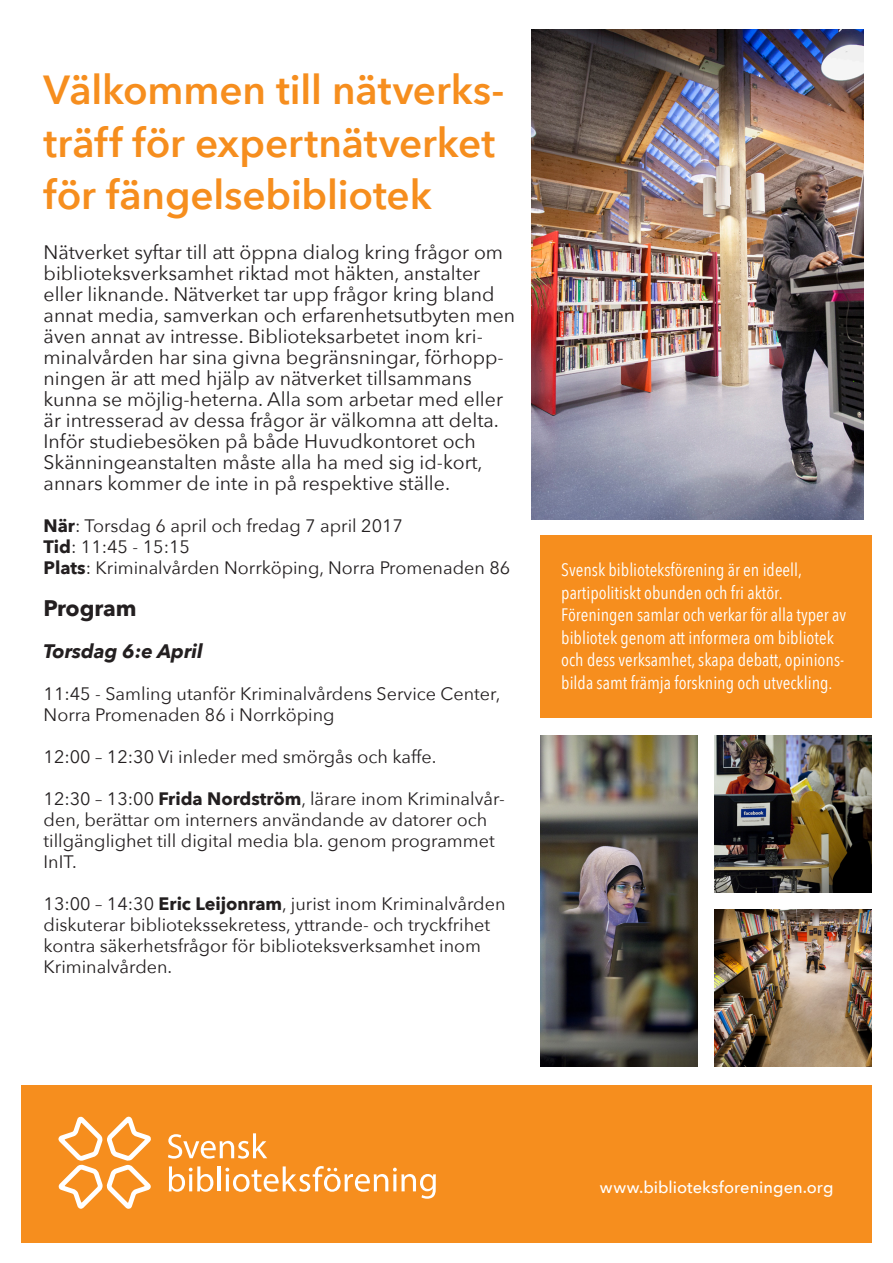
<style>
.page{position:relative;width:893px;height:1263px;background:#fff}
.page>*{position:absolute;margin:0;border:0;box-sizing:border-box;transform-origin:0 0}
.RUBRIK{font:600 40.5px/52.5px "Avenir Next";letter-spacing:-.005em;color:#f68e1e}
.BRÖDTEXT{font:700 22.5px "Avenir Next";letter-spacing:-.01em;color:#231f20}
.BRÖDTEXT-2{font:19.5px/21px "Avenir Next";color:#231f20}
.BRÖDTEXT-3{font:italic 700 19.5px "Avenir Next";color:#231f20}
.BRÖDTEXT-4{font:18px/21px "Avenir Next";color:#231f20}
.t1{font:18px/22.5px "Avenir Next Condensed";color:#fff}
.t2{font:500 16.5px "Avenir Next";color:#fff}
.s1{font-weight:700}
</style>
<div class="page">
<div style="left:21px;top:1085px;width:851px;height:157px;background:#f68e1e"></div>
<svg style="left:168px;top:1133px;width:99px;height:25px"></svg>
<svg style="left:169px;top:1166px;width:44px;height:26px"></svg>
<hr style="left:218px;top:1166px;width:3px;height:25px;background:#fff">
<svg style="left:225px;top:1166px;width:211px;height:33px"></svg>
<svg style="left:58px;top:1117px;width:93px;height:92px"></svg>
<img style="left:714px;top:909px;width:158px;height:158px">
<img style="left:540px;top:735px;width:157px;height:332px">
<img style="left:714px;top:735px;width:158px;height:157px">
<img style="left:531px;top:30px;width:332px;height:490px">
<div style="left:540px;top:536px;width:332px;height:182px;background:#f68e1e"></div>
<p class="RUBRIK" style="left:44px;top:63px;width:462px">Välkommen till nätverks&shy;träff för expertnätverket för fängelsebibliotek</p>
<p class="BRÖDTEXT-2" style="left:44px;top:241px;width:473px">Nätverket syftar till att öppna dialog kring frågor om biblioteksverksamhet riktad mot häkten, anstalter eller liknande. Nätverket tar upp frågor kring bland annat media, samverkan och erfarenhetsutbyten men även annat av intresse. Biblioteksarbetet inom kri&shy;minalvården har sina givna begränsningar, förhopp&shy;ningen är att med hjälp av nätverket tillsammans kunna se möjlig-heterna. Alla som arbetar med eller är intresserad av dessa frågor är välkomna att delta.<br>Inför studiebesöken på både Huvudkontoret och Skänningeanstalten måste alla ha med sig id-kort,</p>
<p class="BRÖDTEXT-2" style="left:44px;top:472px;width:408px">annars kommer de inte in på respektive ställe.</p>
<p class="BRÖDTEXT-4" style="left:44px;top:514px;width:361px"><span class="s1">När</span>: Torsdag 6 april och fredag 7 april 2017<br><span class="s1">Tid</span>: 11:45 - 15:15</p>
<p class="BRÖDTEXT-4" style="left:44px;top:556px;width:468px"><span class="s1">Plats</span>: Kriminalvården Norrköping, Norra Promenaden 86</p>
<p class="BRÖDTEXT" style="left:44px;top:588px;width:95px">Program</p>
<p class="BRÖDTEXT-3" style="left:44px;top:634px;width:161px">Torsdag 6:e April</p>
<p class="BRÖDTEXT-4" style="left:44px;top:682px;width:458px">11:45 - Samling utanför Kriminalvårdens Service Center,<br>Norra Promenaden 86 i Norrköping</p>
<p class="BRÖDTEXT-4" style="left:44px;top:745px;width:394px">12:00 – 12:30 Vi inleder med smörgås och kaffe.</p>
<p class="BRÖDTEXT-4" style="left:44px;top:787px;width:463px">12:30 – 13:00 <span class="s1">Frida Nordström</span>, lärare inom Kriminalvår&shy;den, berättar om interners användande av datorer och tillgänglighet till digital media bla. genom programmet InIT.</p>
<p class="BRÖDTEXT-4" style="left:44px;top:892px;width:463px">13:00 – 14:30 <span class="s1">Eric Leijonram</span>, jurist inom Kriminalvården diskuterar bibliotekssekretess, yttrande- och tryckfrihet kontra säkerhetsfrågor för biblioteksverksamhet inom Kriminalvården.</p>
<p class="t1" style="left:561px;top:558px;width:242px">Svensk biblioteksförening är en ideell,</p>
<p class="t1" style="left:561px;top:580px;width:223px">partipolitiskt obunden och fri aktör.</p>
<p class="t1" style="left:561px;top:603px;width:286px">Föreningen samlar och verkar för alla typer av bibliotek genom att informera om bibliotek och dess verksamhet, skapa debatt, opinions&shy;bilda samt främja forskning och utveckling.</p>
<p class="t2" style="left:600px;top:1173px;width:235px">www.biblioteksforeningen.org</p>
</div>
